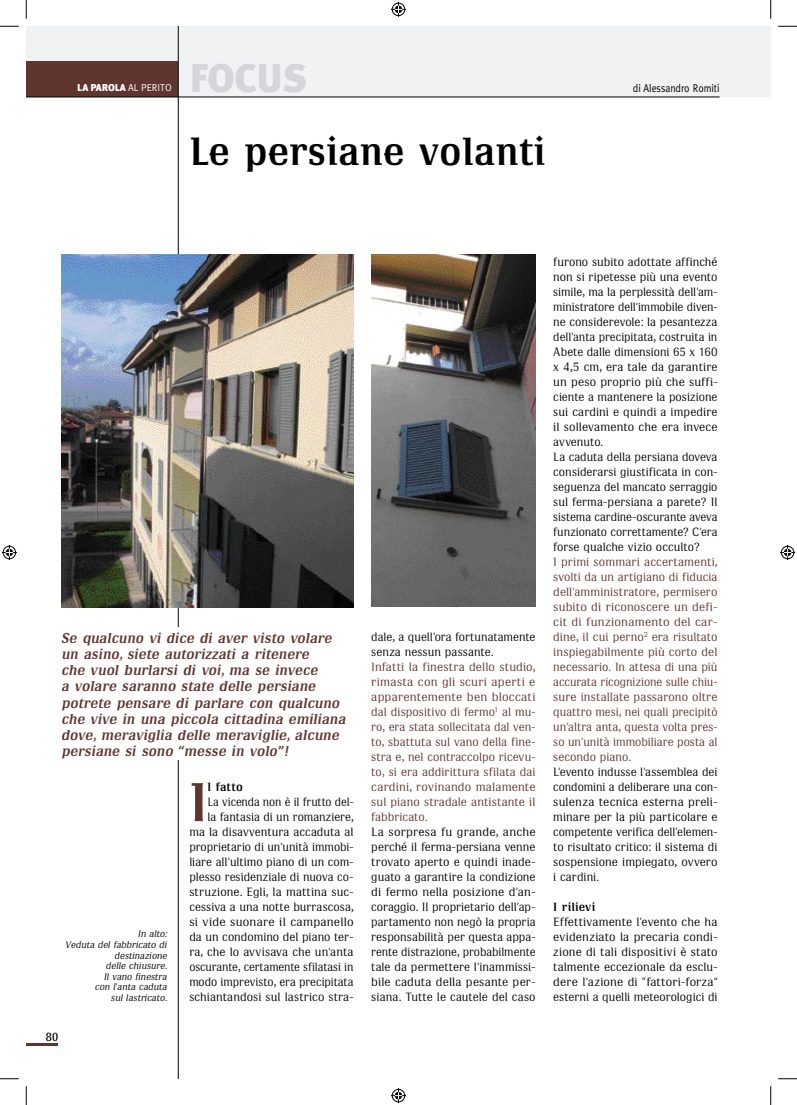
<style>
.page{position:relative;width:797px;height:1105px;background:#fff}
.page>*{position:absolute;margin:0;border:0;box-sizing:border-box;transform-origin:0 0}
.t1{font:700 57.5px "Graphicus";color:#5f352e}
.t2{font:700 41.25px "Graphicus";letter-spacing:-.005em;color:#000}
.t3{font:900 39.88px "Meta Plus";letter-spacing:-.005em;color:#d3d6da}
.t4{font:italic 700 15px/16.2px "Graphicus";letter-spacing:-.005em;color:#5f352e}
.t5{font:12.5px/15px "Graphicus";color:#000;text-align:justify}
.t6{font:12.5px/15px "Graphicus";color:#5f352e;text-align:justify}
.t7{font:12.5px/15px "Graphicus";color:#000;text-align:right;scale:.95 1}
.t8{font:700 12.5px "Graphicus";letter-spacing:.005em;color:#000}
.t9{font:12.5px "Ocean Sans";color:#000}
.t10{font:11.25px "Meta";color:#000;scale:.88 1}
.t11{font:italic 10px/10.6px "Graphicus";color:#000;text-align:right}
.t12{font:900 10px "Meta Plus";letter-spacing:-.005em;color:#fff}
.s1{font-family:"Meta";font-weight:400}
</style>
<div class="page">
<div style="left:26px;top:26px;width:744px;height:71px;background:#f1f2f3"></div>
<hr style="left:26px;top:1043px;width:32px;height:2px;background:#5f352e">
<div style="left:26px;top:62px;width:152px;height:35px;background:#5f352e"></div>
<hr style="left:26px;top:97px;width:693px;height:1px;background:#000">
<hr style="left:178px;top:26px;width:1px;height:1053px;background:#000">
<hr style="left:770px;top:26px;width:1px;height:71px;background:#f1f2f3">
<div style="left:62px;top:627px;width:291px;height:133px;background:#fff"></div>
<img style="left:62px;top:254px;width:291px;height:353px">
<img style="left:371px;top:254px;width:164px;height:352px">
<svg style="left:0;top:25px;width:19px;height:2px"></svg>
<svg style="left:778px;top:25px;width:19px;height:2px"></svg>
<svg style="left:0;top:1078px;width:19px;height:1px"></svg>
<svg style="left:778px;top:1078px;width:19px;height:1px"></svg>
<svg style="left:25px;top:0;width:2px;height:19px"></svg>
<svg style="left:25px;top:1086px;width:2px;height:19px"></svg>
<svg style="left:770px;top:0;width:1px;height:19px"></svg>
<svg style="left:770px;top:1086px;width:1px;height:19px"></svg>
<svg style="left:391px;top:2px;width:15px;height:15px"></svg>
<svg style="left:391px;top:1088px;width:15px;height:15px"></svg>
<svg style="left:2px;top:545px;width:15px;height:15px"></svg>
<svg style="left:780px;top:545px;width:15px;height:15px"></svg>
<h3 class="t3" style="left:189px;top:54px;width:120px">FOCUS</h3>
<p class="t12" style="left:77px;top:82px;width:96px">LA PAROLA <span class="s1">AL PERITO</span></p>
<p class="t10" style="left:633px;top:81px;width:100px">di Alessandro Romiti</p>
<h2 class="t2" style="left:189px;top:129px;width:358px">Le persiane volanti</h2>
<p class="t4" style="left:62px;top:630px;width:286px">Se qualcuno vi dice di aver visto volare un asino, siete autorizzati a ritenere<br>che vuol burlarsi di voi, ma se invece<br>a volare saranno state delle persiane potrete pensare di parlare con qualcuno che vive in una piccola cittadina emiliana dove, meraviglia delle meraviglie, alcune persiane si sono “messe in volo”!</p>
<p class="t5" style="left:371px;top:629px;width:166px">dale, a quell’ora fortunatamente senza nessun passante.</p>
<p class="t6" style="left:371px;top:659px;width:166px">Infatti la finestra dello studio, rimasta con gli scuri aperti e apparentemente ben bloccati dal dispositivo di fermo<sup>1</sup> al mu&shy;ro, era stata sollecitata dal ven&shy;to, sbattuta sul vano della fine&shy;stra e, nel contraccolpo ricevu&shy;to, si era addirittura sfilata dai cardini, rovinando malamente sul piano stradale antistante il fabbricato.</p>
<p class="t5" style="left:371px;top:824px;width:166px">La sorpresa fu grande, anche perché il ferma-persiana venne trovato aperto e quindi inade&shy;guato a garantire la condizione di fermo nella posizione d’an&shy;coraggio. Il proprietario dell’ap&shy;partamento non negò la propria responsabilità per questa appa&shy;rente distrazione, probabilmente tale da permettere l’inammissi&shy;bile caduta della pesante per&shy;siana. Tutte le cautele del caso</p>
<h1 class="t1" style="left:189px;top:772px;width:20px">I</h1>
<p class="t8" style="left:207px;top:781px;width:37px">l fatto</p>
<p class="t7" style="left:189px;top:794px;width:174px">La vicenda non è il frutto del-<br>la fantasia di un romanziere, ma la disavventura accaduta al proprietario di un’unità immobi&shy;liare all’ultimo piano di un com&shy;plesso residenziale di nuova co&shy;struzione. Egli, la mattina suc&shy;cessiva a una notte burrascosa, si vide suonare il campanello da un condomino del piano ter&shy;ra, che lo avvisava che un’anta oscurante, certamente sfilatasi in modo imprevisto, era precipitata schiantandosi sul lastrico stra-</p>
<p class="t11" style="left:65px;top:928px;width:103px">In alto:<br>Veduta del fabbricato di destinazione<br>delle chiusure.<br>Il vano finestra<br>con l’anta caduta<br>sul lastricato.</p>
<p class="t9" style="left:46px;top:1030px;width:14px">80</p>
<p class="t5" style="left:553px;top:254px;width:166px;text-align:left">furono subito adottate affinché non si ripetesse più una evento simile, ma la perplessità dell’am&shy;ministratore dell’immobile diven&shy;ne considerevole: la pesantezza dell’anta precipitata, costruita in<br>Abete dalle dimensioni 65 x 160 x 4,5 cm, era tale da garantire un peso proprio più che suffi&shy;ciente a mantenere la posizione sui cardini e quindi a impedire il sollevamento che era invece avvenuto.<br>La caduta della persiana doveva considerarsi giustificata in con&shy;seguenza del mancato serraggio sul ferma-persiana a parete? Il sistema cardine-oscurante aveva funzionato correttamente? C’era forse qualche vizio occulto?</p>
<p class="t6" style="left:553px;top:554px;width:166px">I primi sommari accertamenti, svolti da un artigiano di fiducia dell’amministratore, permisero subito di riconoscere un defi&shy;cit di funzionamento del car&shy;dine, il cui perno<sup>2</sup> era risultato inspiegabilmente più corto del necessario. In attesa di una più accurata ricognizione sulle chiu&shy;sure installate passarono oltre quattro mesi, nei quali precipitò un’altra anta, questa volta pres&shy;so un’unità immobiliare posta al secondo piano.</p>
<p class="t5" style="left:553px;top:764px;width:166px">L’evento indusse l’assemblea dei condomini a deliberare una con&shy;sulenza tecnica esterna preli&shy;minare per la più particolare e competente verifica dell’elemen&shy;to risultato critico: il sistema di sospensione impiegato, ovvero i cardini.</p>
<p class="t8" style="left:553px;top:901px;width:44px">I rilievi</p>
<p class="t5" style="left:553px;top:914px;width:166px">Effettivamente l’evento che ha evidenziato la precaria condi&shy;zione di tali dispositivi è stato talmente eccezionale da esclu&shy;dere l’azione di “fattori-forza” esterni a quelli meteorologici di</p>
</div>
